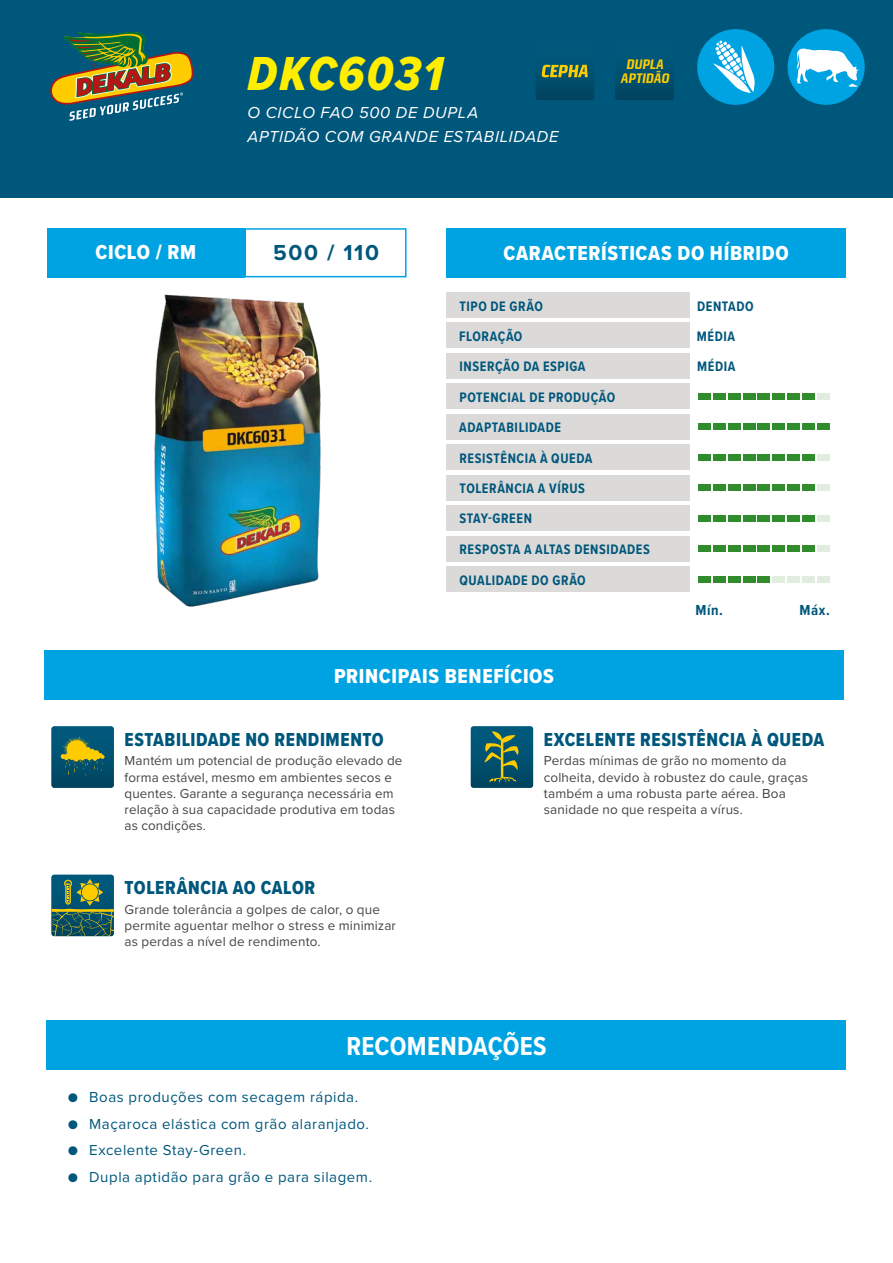
<style>
.page{position:relative;width:893px;height:1263px;background:#fff}
.page>*{position:absolute;margin:0;border:0;box-sizing:border-box;transform-origin:0 0}
.t1{font:49.5px "Proxima Nova Cond Extrabld It";letter-spacing:.05em;color:#fe0}
.t2{font:700 27px "Proxima Nova Cond";letter-spacing:.01em;color:#fff}
.t3{font:700 22.5px "Proxima Nova";letter-spacing:.07em;color:#00577c}
.t4{font:21px "Proxima Nova Cond Extrabld";letter-spacing:.03em;color:#fff}
.t5{font:19.5px "Proxima Nova Cond Extrabld";letter-spacing:.03em;color:#00577c;scale:.96 1}
.t6{font:italic 16.5px/24px "Proxima Nova";letter-spacing:.04em;color:#fff}
.t7{font:15px "Proxima Nova";letter-spacing:.035em;color:#00577c}
.t8{font:700 15px "Proxima Nova Cond";letter-spacing:.04em;color:#00577c}
.t9{font:700 14.25px/30.5px "Proxima Nova Cond";letter-spacing:.04em;color:#00577c;scale:.96 1}
.t10{font:italic 700 13.8px/13.4px "Morgan Sn Cn Lining";color:#fc0;text-align:center}
.t11{font:13.5px/16.2px "Proxima Nova";letter-spacing:.01em;color:#454441}
.s1{font-family:"Proxima Nova Cond"}
</style>
<div class="page">
<div style="left:0;top:0;width:893px;height:197px;background:#00577c"></div>
<svg style="left:50px;top:32px;width:143px;height:89px"></svg>
<div style="left:697px;top:29px;width:77px;height:76px;background:#00a3e2;border-radius:50%"></div>
<svg style="left:713px;top:41px;width:42px;height:52px"></svg>
<svg style="left:615px;top:72px;width:59px;height:28px"></svg>
<div style="left:787px;top:29px;width:78px;height:76px;background:#00a3e2;border-radius:50%"></div>
<svg style="left:796px;top:48px;width:63px;height:39px"></svg>
<div style="left:47px;top:1020px;width:799px;height:49px;background:#00a3e2"></div>
<div style="left:44px;top:651px;width:799px;height:49px;background:#00a3e2"></div>
<div style="left:47px;top:228px;width:197px;height:49px;background:#00a3e2"></div>
<div style="left:446px;top:228px;width:400px;height:49px;background:#00a3e2"></div>
<div style="left:244px;top:228px;width:163px;height:49px;border:2px solid #00a3e2"></div>
<div style="left:446px;top:475px;width:244px;height:25px;background:#d5d4d2"></div>
<div style="left:446px;top:505px;width:244px;height:26px;background:#d5d4d2"></div>
<div style="left:446px;top:536px;width:244px;height:25px;background:#d5d4d2"></div>
<div style="left:446px;top:566px;width:244px;height:26px;background:#d5d4d2"></div>
<div style="left:446px;top:383px;width:244px;height:26px;background:#d5d4d2"></div>
<div style="left:446px;top:292px;width:244px;height:26px;background:#d5d4d2"></div>
<div style="left:446px;top:414px;width:244px;height:26px;background:#d5d4d2"></div>
<div style="left:446px;top:322px;width:244px;height:26px;background:#d5d4d2"></div>
<div style="left:446px;top:444px;width:244px;height:26px;background:#d5d4d2"></div>
<div style="left:446px;top:353px;width:244px;height:26px;background:#d5d4d2"></div>
<div style="left:713px;top:393px;width:13px;height:6px;background:#318c2c"></div>
<div style="left:713px;top:424px;width:13px;height:6px;background:#318c2c"></div>
<div style="left:713px;top:454px;width:13px;height:6px;background:#318c2c"></div>
<div style="left:713px;top:485px;width:13px;height:6px;background:#318c2c"></div>
<div style="left:713px;top:515px;width:13px;height:6px;background:#318c2c"></div>
<div style="left:713px;top:545px;width:13px;height:7px;background:#318c2c"></div>
<div style="left:713px;top:576px;width:13px;height:6px;background:#318c2c"></div>
<div style="left:698px;top:393px;width:13px;height:6px;background:#318c2c"></div>
<div style="left:698px;top:424px;width:13px;height:6px;background:#318c2c"></div>
<div style="left:698px;top:454px;width:13px;height:6px;background:#318c2c"></div>
<div style="left:698px;top:485px;width:13px;height:6px;background:#318c2c"></div>
<div style="left:698px;top:515px;width:13px;height:6px;background:#318c2c"></div>
<div style="left:698px;top:545px;width:13px;height:7px;background:#318c2c"></div>
<div style="left:698px;top:576px;width:13px;height:6px;background:#318c2c"></div>
<div style="left:757px;top:393px;width:13px;height:6px;background:#318c2c"></div>
<div style="left:757px;top:424px;width:13px;height:6px;background:#318c2c"></div>
<div style="left:757px;top:454px;width:13px;height:6px;background:#318c2c"></div>
<div style="left:757px;top:485px;width:13px;height:6px;background:#318c2c"></div>
<div style="left:757px;top:515px;width:13px;height:6px;background:#318c2c"></div>
<div style="left:757px;top:545px;width:13px;height:7px;background:#318c2c"></div>
<div style="left:757px;top:576px;width:13px;height:6px;background:#318c2c"></div>
<div style="left:802px;top:393px;width:13px;height:6px;background:#318c2c"></div>
<div style="left:802px;top:424px;width:13px;height:6px;background:#318c2c"></div>
<div style="left:802px;top:454px;width:13px;height:6px;background:#318c2c"></div>
<div style="left:802px;top:485px;width:13px;height:6px;background:#318c2c"></div>
<div style="left:802px;top:515px;width:13px;height:6px;background:#318c2c"></div>
<div style="left:802px;top:545px;width:13px;height:7px;background:#318c2c"></div>
<div style="left:802px;top:576px;width:13px;height:6px;background:#e0eddf"></div>
<div style="left:728px;top:393px;width:12px;height:6px;background:#318c2c"></div>
<div style="left:728px;top:424px;width:12px;height:6px;background:#318c2c"></div>
<div style="left:728px;top:454px;width:12px;height:6px;background:#318c2c"></div>
<div style="left:728px;top:485px;width:12px;height:6px;background:#318c2c"></div>
<div style="left:728px;top:515px;width:12px;height:6px;background:#318c2c"></div>
<div style="left:728px;top:545px;width:12px;height:7px;background:#318c2c"></div>
<div style="left:728px;top:576px;width:12px;height:6px;background:#318c2c"></div>
<div style="left:772px;top:393px;width:13px;height:6px;background:#318c2c"></div>
<div style="left:772px;top:424px;width:13px;height:6px;background:#318c2c"></div>
<div style="left:772px;top:454px;width:13px;height:6px;background:#318c2c"></div>
<div style="left:772px;top:485px;width:13px;height:6px;background:#318c2c"></div>
<div style="left:772px;top:515px;width:13px;height:6px;background:#318c2c"></div>
<div style="left:772px;top:545px;width:13px;height:7px;background:#318c2c"></div>
<div style="left:772px;top:576px;width:13px;height:6px;background:#e0eddf"></div>
<div style="left:817px;top:393px;width:13px;height:6px;background:#e0eddf"></div>
<div style="left:817px;top:424px;width:13px;height:6px;background:#318c2c"></div>
<div style="left:817px;top:454px;width:13px;height:6px;background:#e0eddf"></div>
<div style="left:817px;top:485px;width:13px;height:6px;background:#e0eddf"></div>
<div style="left:817px;top:515px;width:13px;height:6px;background:#e0eddf"></div>
<div style="left:817px;top:545px;width:13px;height:7px;background:#e0eddf"></div>
<div style="left:817px;top:576px;width:13px;height:6px;background:#e0eddf"></div>
<div style="left:743px;top:393px;width:12px;height:6px;background:#318c2c"></div>
<div style="left:743px;top:424px;width:12px;height:6px;background:#318c2c"></div>
<div style="left:743px;top:454px;width:12px;height:6px;background:#318c2c"></div>
<div style="left:743px;top:485px;width:12px;height:6px;background:#318c2c"></div>
<div style="left:743px;top:515px;width:12px;height:6px;background:#318c2c"></div>
<div style="left:743px;top:545px;width:12px;height:7px;background:#318c2c"></div>
<div style="left:743px;top:576px;width:12px;height:6px;background:#318c2c"></div>
<div style="left:787px;top:393px;width:13px;height:6px;background:#318c2c"></div>
<div style="left:787px;top:424px;width:13px;height:6px;background:#318c2c"></div>
<div style="left:787px;top:454px;width:13px;height:6px;background:#318c2c"></div>
<div style="left:787px;top:485px;width:13px;height:6px;background:#318c2c"></div>
<div style="left:787px;top:515px;width:13px;height:6px;background:#318c2c"></div>
<div style="left:787px;top:545px;width:13px;height:7px;background:#318c2c"></div>
<div style="left:787px;top:576px;width:13px;height:6px;background:#e0eddf"></div>
<img style="left:154px;top:294px;width:167px;height:313px">
<svg style="left:535px;top:64px;width:59px;height:36px"></svg>
<svg style="left:52px;top:875px;width:62px;height:61px;background:#356958"></svg>
<svg style="left:52px;top:726px;width:62px;height:62px;background:#28635f"></svg>
<svg style="left:471px;top:726px;width:62px;height:62px;background:#1f5f63"></svg>
<h1 class="t1" style="left:247px;top:37px;width:197px">DKC6031</h1>
<p class="t6" style="left:247px;top:99px;width:312px">O CICLO FAO 500 DE DUPLA<br>APTIDÃO COM GRANDE ESTABILIDADE</p>
<p class="t10" style="left:621px;top:58px;width:50px">DUPLA<br>APTIDÃO</p>
<h3 class="t4" style="left:96px;top:237px;width:102px">CICLO / RM</h3>
<h3 class="t3" style="left:273px;top:236px;width:107px">500 / 110</h3>
<h3 class="t4" style="left:503px;top:238px;width:287px">CARACTERÍSTICAS DO HÍBRIDO</h3>
<p class="t9" style="left:460px;top:290px;width:88px">TIPO DE GRÃO</p>
<p class="t9" style="left:697px;top:290px;width:60px">DENTADO</p>
<p class="t9" style="left:459px;top:321px;width:67px">FLORAÇÃO</p>
<p class="t9" style="left:697px;top:321px;width:41px">MÉDIA</p>
<p class="t9" style="left:460px;top:351px;width:133px">INSERÇÃO DA ESPIGA</p>
<p class="t9" style="left:697px;top:351px;width:41px">MÉDIA</p>
<p class="t9" style="left:460px;top:382px;width:164px">POTENCIAL DE PRODUÇÃO</p>
<p class="t9" style="left:459px;top:412px;width:108px">ADAPTABILIDADE</p>
<p class="t9" style="left:460px;top:442px;width:140px">RESISTÊNCIA À QUEDA</p>
<p class="t9" style="left:460px;top:473px;width:200px">TOLERÂNCIA A VÍRUS<br>STAY-GREEN<br>RESPOSTA A ALTAS DENSIDADES<br>QUALIDADE DO GRÃO</p>
<h3 class="t4" style="left:334px;top:661px;width:221px">PRINCIPAIS BENEFÍCIOS</h3>
<p class="t8" style="left:695px;top:599px;width:29px">Mín.</p>
<p class="t8" style="left:799px;top:599px;width:32px">Máx.</p>
<h3 class="t5" style="left:125px;top:725px;width:271px">ESTABILIDADE NO RENDIMENTO</h3>
<p class="t11" style="left:125px;top:752px;width:279px">Mantém um potencial de produção elevado de forma estável, mesmo em ambientes secos e quentes. Garante a segurança necessária em relação à sua capacidade produtiva em todas as condições.</p>
<h3 class="t5" style="left:125px;top:873px;width:200px">TOLERÂNCIA AO CALOR</h3>
<p class="t11" style="left:125px;top:901px;width:273px">Grande tolerância a golpes de calor, o que permite aguentar melhor o stress e minimizar as perdas a nível de rendimento.</p>
<h3 class="t5" style="left:544px;top:725px;width:293px">EXCELENTE RESISTÊNCIA À QUEDA</h3>
<p class="t11" style="left:544px;top:752px;width:266px">Perdas mínimas de grão no momento da colheita, devido à robustez do caule, graças também a uma robusta parte aérea. Boa sanidade no que respeita a vírus.</p>
<h2 class="t2" style="left:346px;top:1026px;width:202px">RECOMENDAÇÕES</h2>
<p class="t7" style="left:68px;top:1086px;width:292px"><span class="s1">●</span> Boas produções com secagem rápida.</p>
<p class="t7" style="left:68px;top:1112px;width:302px"><span class="s1">●</span> Maçaroca elástica com grão alaranjado.</p>
<p class="t7" style="left:68px;top:1139px;width:180px"><span class="s1">●</span> Excelente Stay-Green.</p>
<p class="t7" style="left:68px;top:1166px;width:306px"><span class="s1">●</span> Dupla aptidão para grão e para silagem.</p>
</div>
